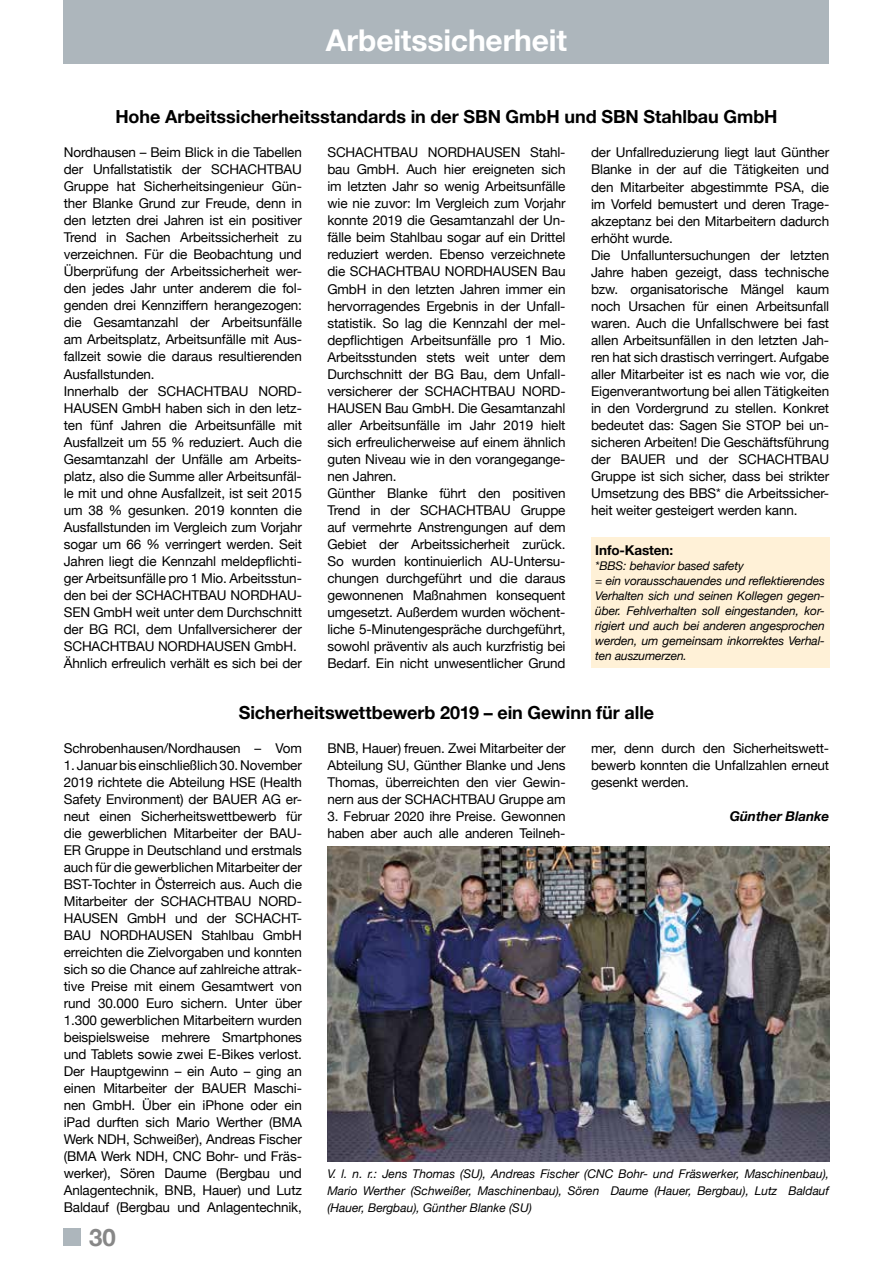
<style>
.page{position:relative;width:893px;height:1263px;background:#fff}
.page>*{position:absolute;margin:0;border:0;box-sizing:border-box;transform-origin:0 0}
.t1{font:700 30px "Helvetica Neue";letter-spacing:-.005em;color:#fff}
.t2{font:700 24px "Helvetica Neue";color:#878787}
.t3{font:700 18px "Helvetica Neue";letter-spacing:-.005em;color:#000}
.t4{font:13.5px/17px "Helvetica Neue";letter-spacing:-.01em;color:#000}
.t5{font:italic 700 13.5px "Helvetica Neue";letter-spacing:-.01em;color:#000}
.t6{font:700 13.5px "Helvetica Neue";letter-spacing:-.01em;color:#000}
.t7{font:italic 12px/15px "Helvetica Neue";letter-spacing:-.01em;color:#000;text-align:justify}
</style>
<div class="page">
<div style="left:64px;top:0;width:765px;height:64px;background:#adb6bc"></div>
<div style="left:591px;top:538px;width:238px;height:130px;background:#fff1d7"></div>
<img style="left:327px;top:846px;width:502px;height:315px">
<div style="left:64px;top:1229px;width:17px;height:17px;background:#adb6bc"></div>
<h1 class="t1" style="left:326px;top:16px;width:243px">Arbeitssicherheit</h1>
<h3 class="t3" style="left:115px;top:103px;width:664px">Hohe Arbeitssicherheitsstandards in der SBN GmbH und SBN Stahlbau GmbH</h3>
<p class="t4" style="left:64px;top:145px;width:240px">Nordhausen – Beim Blick in die Tabellen der Unfallstatistik der SCHACHTBAU Gruppe hat Sicherheitsingenieur Gün&shy;ther Blanke Grund zur Freude, denn in den letzten drei Jahren ist ein positiver Trend in Sachen Arbeitssicherheit zu verzeichnen. Für die Beobachtung und Überprüfung der Arbeitssicherheit wer&shy;den jedes Jahr unter anderem die fol&shy;genden drei Kennziffern herangezogen: die Gesamtanzahl der Arbeitsunfälle am Arbeitsplatz, Arbeitsunfälle mit Aus&shy;fallzeit sowie die daraus resultierenden Ausfallstunden.<br>Innerhalb der SCHACHTBAU NORD-HAUSEN GmbH haben sich in den letz&shy;ten fünf Jahren die Arbeitsunfälle mit Ausfallzeit um 55 % reduziert. Auch die Gesamtanzahl der Unfälle am Arbeits&shy;platz, also die Summe aller Arbeitsunfäl&shy;le mit und ohne Ausfallzeit, ist seit 2015 um 38 % gesunken. 2019 konnten die Ausfallstunden im Vergleich zum Vorjahr sogar um 66 % verringert werden. Seit Jahren liegt die Kennzahl meldepflichti&shy;ger Arbeitsunfälle pro 1 Mio. Arbeitsstun&shy;den bei der SCHACHTBAU NORDHAU-SEN GmbH weit unter dem Durchschnitt der BG RCI, dem Unfallversicherer der SCHACHTBAU NORDHAUSEN GmbH.<br>Ähnlich erfreulich verhält es sich bei der</p>
<p class="t4" style="left:327px;top:145px;width:240px">SCHACHTBAU NORDHAUSEN Stahl&shy;bau GmbH. Auch hier ereigneten sich im letzten Jahr so wenig Arbeitsunfälle wie nie zuvor: Im Vergleich zum Vorjahr konnte 2019 die Gesamtanzahl der Un&shy;fälle beim Stahlbau sogar auf ein Drittel reduziert werden. Ebenso verzeichnete die SCHACHTBAU NORDHAUSEN Bau GmbH in den letzten Jahren immer ein hervorragendes Ergebnis in der Unfall&shy;statistik. So lag die Kennzahl der mel&shy;depflichtigen Arbeitsunfälle pro 1 Mio.<br>Arbeitsstunden stets weit unter dem Durchschnitt der BG Bau, dem Unfall&shy;versicherer der SCHACHTBAU NORD-HAUSEN Bau GmbH. Die Gesamtanzahl aller Arbeitsunfälle im Jahr 2019 hielt sich erfreulicherweise auf einem ähnlich guten Niveau wie in den vorangegange&shy;nen Jahren.<br>Günther Blanke führt den positiven Trend in der SCHACHTBAU Gruppe auf vermehrte Anstrengungen auf dem Gebiet der Arbeitssicherheit zurück.<br>So wurden kontinuierlich AU-Untersu&shy;chungen durchgeführt und die daraus gewonnenen Maßnahmen konsequent umgesetzt. Außerdem wurden wöchent&shy;liche 5-Minutengespräche durchgeführt, sowohl präventiv als auch kurzfristig bei Bedarf. Ein nicht unwesentlicher Grund</p>
<p class="t4" style="left:591px;top:145px;width:240px">der Unfallreduzierung liegt laut Günther Blanke in der auf die Tätigkeiten und den Mitarbeiter abgestimmte PSA, die im Vorfeld bemustert und deren Trage&shy;akzeptanz bei den Mitarbeitern dadurch erhöht wurde.<br>Die Unfalluntersuchungen der letzten Jahre haben gezeigt, dass technische bzw. organisatorische Mängel kaum noch Ursachen für einen Arbeitsunfall waren. Auch die Unfallschwere bei fast allen Arbeitsunfällen in den letzten Jah&shy;ren hat sich drastisch verringert. Aufgabe aller Mitarbeiter ist es nach wie vor, die Eigenverantwortung bei allen Tätigkeiten in den Vordergrund zu stellen. Konkret bedeutet das: Sagen Sie STOP bei un&shy;sicheren Arbeiten! Die Geschäftsführung der BAUER und der SCHACHTBAU Gruppe ist sich sicher, dass bei strikter Umsetzung des BBS* die Arbeitssicher&shy;heit weiter gesteigert werden kann.</p>
<p class="t6" style="left:595px;top:540px;width:79px">Info-Kasten:</p>
<p class="t7" style="left:595px;top:559px;width:231px;text-align:left">*BBS: behavior based safety<br>= ein vorausschauendes und reflektierendes Verhalten sich und seinen Kollegen gegen&shy;über. Fehlverhalten soll eingestanden, kor&shy;rigiert und auch bei anderen angesprochen werden, um gemeinsam inkorrektes Verhal&shy;ten auszumerzen.</p>
<h3 class="t3" style="left:239px;top:698px;width:417px">Sicherheitswettbewerb 2019 – ein Gewinn für alle</h3>
<p class="t4" style="left:64px;top:740px;width:240px">Schrobenhausen/Nordhausen – Vom</p>
<p class="t4" style="left:64px;top:757px;width:240px;text-align:justify">1. Januar bis einschließlich 30. November 2019 richtete die Abteilung HSE (Health Safety Environment) der BAUER AG er&shy;neut einen Sicherheitswettbewerb für die gewerblichen Mitarbeiter der BAU-ER Gruppe in Deutschland und erstmals auch für die gewerblichen Mitarbeiter der BST-Tochter in Österreich aus. Auch die Mitarbeiter der SCHACHTBAU NORD-HAUSEN GmbH und der SCHACHT-BAU NORDHAUSEN Stahlbau GmbH erreichten die Zielvorgaben und konnten sich so die Chance auf zahlreiche attrak&shy;tive Preise mit einem Gesamtwert von rund 30.000 Euro sichern. Unter über 1.300 gewerblichen Mitarbeitern wurden beispielsweise mehrere Smartphones und Tablets sowie zwei E-Bikes verlost.<br>Der Hauptgewinn – ein Auto – ging an einen Mitarbeiter der BAUER Maschi&shy;nen GmbH. Über ein iPhone oder ein iPad durften sich Mario Werther (BMA Werk NDH, Schweißer), Andreas Fischer (BMA Werk NDH, CNC Bohr- und Fräs&shy;werker), Sören Daume (Bergbau und Anlagentechnik, BNB, Hauer) und Lutz Baldauf (Bergbau und Anlagentechnik,</p>
<h2 class="t2" style="left:89px;top:1218px;width:28px">30</h2>
<p class="t4" style="left:327px;top:740px;width:240px;text-align:justify">BNB, Hauer) freuen. Zwei Mitarbeiter der Abteilung SU, Günther Blanke und Jens Thomas, überreichten den vier Gewin&shy;nern aus der SCHACHTBAU Gruppe am</p>
<p class="t4" style="left:327px;top:808px;width:240px">3. Februar 2020 ihre Preise. Gewonnen haben aber auch alle anderen Teilneh-</p>
<p class="t4" style="left:591px;top:740px;width:240px;text-align:justify">mer, denn durch den Sicherheitswett&shy;bewerb konnten die Unfallzahlen erneut gesenkt werden.</p>
<p class="t5" style="left:730px;top:805px;width:101px">Günther Blanke</p>
<p class="t7" style="left:327px;top:1166px;width:503px;line-height:17px">V. l. n. r.: Jens Thomas (SU), Andreas Fischer (CNC Bohr- und Fräswerker, Maschinenbau), Mario Werther (Schweißer, Maschinenbau), Sören Daume (Hauer, Bergbau), Lutz Baldauf (Hauer, Bergbau), Günther Blanke (SU)</p>
</div>
